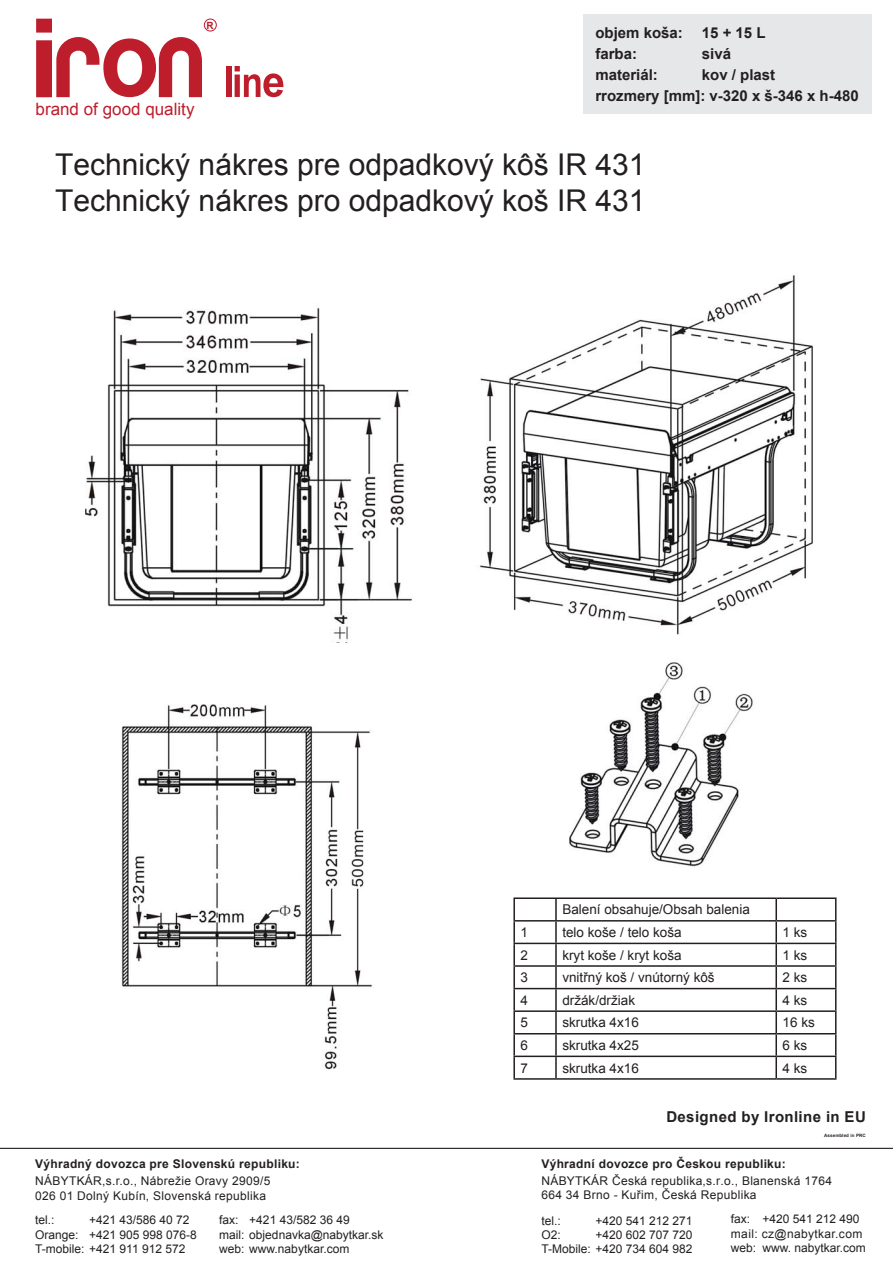
<style>
.page{position:relative;width:893px;height:1263px;background:#fff}
.page>*{position:absolute;margin:0;border:0;box-sizing:border-box;transform-origin:0 0}
.t1{font:30px/36px "Arial";color:#231f20}
.t2{font:16.95px "Arial";color:#be1d2c}
.t3{font:700 15px/21px "Arial";color:#231f20}
.t4{font:700 15px "Arial";letter-spacing:.025em;color:#231f20}
.t5{font:13.5px "Arial";color:#231f20}
.t6{font:12px/14.4px "Arial";color:#231f20}
.t7{font:12px/14.4px "Arial";letter-spacing:.025em;color:#231f20}
.t8{font:700 12px "Arial";letter-spacing:.025em;color:#231f20}
.t9{font:700 9.9px "Arial";color:#be1d2c}
.t10{font:700 4.5px "Arial";letter-spacing:.025em;color:#231f20}
.s1{font-style:inherit}
</style>
<div class="page">
<hr style="left:0;top:1148px;width:893px;height:1px;background:#231f20">
<svg style="left:36px;top:19px;width:166px;height:78px"></svg>
<div style="left:226px;top:66px;width:6px;height:31px;background:#be1d2c"></div>
<svg style="left:235px;top:66px;width:48px;height:31px"></svg>
<div style="left:204px;top:19px;width:13px;height:12px;border:1px solid #be1d2c;border-radius:50%"></div>
<hr style="left:513px;top:897px;width:43px;height:2px;background:#231f20">
<hr style="left:513px;top:899px;width:2px;height:21px;background:#231f20">
<hr style="left:556px;top:897px;width:220px;height:2px;background:#231f20">
<hr style="left:555px;top:899px;width:2px;height:21px;background:#231f20">
<hr style="left:776px;top:897px;width:60px;height:2px;background:#231f20">
<hr style="left:775px;top:899px;width:2px;height:21px;background:#231f20">
<hr style="left:513px;top:920px;width:43px;height:1px;background:#231f20">
<hr style="left:513px;top:921px;width:2px;height:22px;background:#231f20">
<hr style="left:556px;top:920px;width:220px;height:1px;background:#231f20">
<hr style="left:555px;top:921px;width:2px;height:22px;background:#231f20">
<hr style="left:776px;top:920px;width:60px;height:1px;background:#231f20">
<hr style="left:775px;top:921px;width:2px;height:22px;background:#231f20">
<hr style="left:513px;top:943px;width:43px;height:1px;background:#231f20">
<hr style="left:513px;top:944px;width:2px;height:21px;background:#231f20">
<hr style="left:556px;top:943px;width:220px;height:1px;background:#231f20">
<hr style="left:555px;top:944px;width:2px;height:21px;background:#231f20">
<hr style="left:776px;top:943px;width:60px;height:1px;background:#231f20">
<hr style="left:775px;top:944px;width:2px;height:21px;background:#231f20">
<hr style="left:513px;top:965px;width:43px;height:2px;background:#231f20">
<hr style="left:513px;top:967px;width:2px;height:21px;background:#231f20">
<hr style="left:556px;top:965px;width:220px;height:2px;background:#231f20">
<hr style="left:555px;top:967px;width:2px;height:21px;background:#231f20">
<hr style="left:776px;top:965px;width:60px;height:2px;background:#231f20">
<hr style="left:775px;top:967px;width:2px;height:21px;background:#231f20">
<hr style="left:513px;top:988px;width:43px;height:1px;background:#231f20">
<hr style="left:513px;top:989px;width:2px;height:21px;background:#231f20">
<hr style="left:556px;top:988px;width:220px;height:1px;background:#231f20">
<hr style="left:555px;top:989px;width:2px;height:21px;background:#231f20">
<hr style="left:776px;top:988px;width:60px;height:1px;background:#231f20">
<hr style="left:775px;top:989px;width:2px;height:21px;background:#231f20">
<hr style="left:513px;top:1010px;width:43px;height:2px;background:#231f20">
<hr style="left:513px;top:1012px;width:2px;height:21px;background:#231f20">
<hr style="left:556px;top:1010px;width:220px;height:2px;background:#231f20">
<hr style="left:555px;top:1012px;width:2px;height:21px;background:#231f20">
<hr style="left:776px;top:1010px;width:60px;height:2px;background:#231f20">
<hr style="left:775px;top:1012px;width:2px;height:21px;background:#231f20">
<hr style="left:513px;top:1033px;width:43px;height:1px;background:#231f20">
<hr style="left:513px;top:1034px;width:2px;height:21px;background:#231f20">
<hr style="left:556px;top:1033px;width:220px;height:1px;background:#231f20">
<hr style="left:555px;top:1034px;width:2px;height:21px;background:#231f20">
<hr style="left:776px;top:1033px;width:60px;height:1px;background:#231f20">
<hr style="left:775px;top:1034px;width:2px;height:21px;background:#231f20">
<hr style="left:513px;top:1055px;width:43px;height:2px;background:#231f20">
<hr style="left:513px;top:1057px;width:2px;height:21px;background:#231f20">
<hr style="left:556px;top:1055px;width:220px;height:2px;background:#231f20">
<hr style="left:555px;top:1057px;width:2px;height:21px;background:#231f20">
<hr style="left:776px;top:1055px;width:60px;height:2px;background:#231f20">
<hr style="left:775px;top:1057px;width:2px;height:21px;background:#231f20">
<svg style="left:835px;top:899px;width:1px;height:179px"></svg>
<hr style="left:513px;top:1078px;width:43px;height:2px;background:#231f20">
<hr style="left:556px;top:1078px;width:220px;height:2px;background:#231f20">
<hr style="left:776px;top:1078px;width:60px;height:2px;background:#231f20">
<img style="left:85px;top:307px;width:327px;height:333px">
<img style="left:479px;top:275px;width:334px;height:360px">
<img style="left:121px;top:704px;width:251px;height:366px">
<img style="left:569px;top:662px;width:184px;height:205px">
<div style="left:583px;top:14px;width:289px;height:99px;background:#e6e7e9"></div>
<p class="t9" style="left:207px;top:18px;width:9px">R</p>
<h2 class="t2" style="left:36px;top:98px;width:160px">brand of good quality</h2>
<p class="t3" style="left:595px;top:22px;width:89px">objem koša:</p>
<p class="t3" style="left:702px;top:22px;width:65px">15 + 15 L</p>
<p class="t3" style="left:595px;top:43px;width:43px">farba:</p>
<p class="t3" style="left:702px;top:43px;width:31px">sivá</p>
<p class="t3" style="left:595px;top:64px;width:64px">materiál:</p>
<p class="t3" style="left:595px;top:64px;width:265px;text-indent:106px">kov / plast<br>rrozmery [mm]: v-320 x š-346 x h-480</p>
<h1 class="t1" style="left:55px;top:147px;width:592px"><span class="s1">Technický nákres</span> pre odpadkový kôš IR 431<br><span class="s1">Technický nákres</span> pro odpadkový koš IR 431</h1>
<p class="t5" style="left:562px;top:901px;width:189px">Balení obsahuje/Obsah balenia</p>
<p class="t5" style="left:521px;top:923px;width:9px">1</p>
<p class="t5" style="left:562px;top:923px;width:121px">telo koše / telo koša</p>
<p class="t5" style="left:783px;top:923px;width:26px">1 ks</p>
<p class="t5" style="left:521px;top:946px;width:9px">2</p>
<p class="t5" style="left:562px;top:946px;width:121px">kryt koše / kryt koša</p>
<p class="t5" style="left:783px;top:946px;width:26px">1 ks</p>
<p class="t5" style="left:521px;top:969px;width:9px">3</p>
<p class="t5" style="left:562px;top:969px;width:154px">vnitřný koš / vnútorný kôš</p>
<p class="t5" style="left:783px;top:969px;width:26px">2 ks</p>
<p class="t5" style="left:521px;top:991px;width:9px">4</p>
<p class="t5" style="left:562px;top:991px;width:74px">držák/držiak</p>
<p class="t5" style="left:783px;top:991px;width:26px">4 ks</p>
<p class="t5" style="left:521px;top:1014px;width:9px">5</p>
<p class="t5" style="left:562px;top:1014px;width:78px">skrutka 4x16</p>
<p class="t5" style="left:783px;top:1014px;width:34px">16 ks</p>
<p class="t5" style="left:521px;top:1036px;width:9px">6</p>
<p class="t5" style="left:562px;top:1036px;width:78px">skrutka 4x25</p>
<p class="t5" style="left:783px;top:1036px;width:26px">6 ks</p>
<p class="t5" style="left:521px;top:1059px;width:9px">7</p>
<p class="t5" style="left:562px;top:1059px;width:78px">skrutka 4x16</p>
<p class="t5" style="left:783px;top:1059px;width:26px">4 ks</p>
<p class="t4" style="left:666px;top:1106px;width:201px">Designed by Ironline in EU</p>
<p class="t10" style="left:824px;top:1132px;width:43px">Assembled in PRC</p>
<p class="t8" style="left:35px;top:1156px;width:266px">Výhradný dovozca pre Slovenskú republiku:</p>
<p class="t8" style="left:541px;top:1156px;width:246px">Výhradní dovozce pro Českou republiku:</p>
<p class="t7" style="left:541px;top:1173px;width:292px">NÁBYTKÁR Česká republika,s.r.o., Blanenská 1764<br>664 34 Brno - Kuřim, Česká Republika</p>
<p class="t6" style="left:731px;top:1212px;width:136px">fax: +420 541 212 490 mail: cz@nabytkar.com web: www. nabytkar.com</p>
<p class="t7" style="left:35px;top:1174px;width:237px">NÁBYTKÁR,s.r.o., Nábrežie Oravy 2909/5<br>026 01 Dolný Kubín, Slovenská republika</p>
<p class="t6" style="left:35px;top:1213px;width:21px">tel.:</p>
<p class="t6" style="left:35px;top:1213px;width:163px;text-indent:54px">+421 43/586 40 72<br>Orange: +421 905 998 076-8<br>T-mobile: +421 911 912 572</p>
<p class="t6" style="left:219px;top:1213px;width:166px">fax: +421 43/582 36 49<br>mail: objednavka@nabytkar.sk web: www.nabytkar.com</p>
<p class="t6" style="left:541px;top:1213px;width:21px">tel.:</p>
<p class="t6" style="left:595px;top:1213px;width:99px">+420 541 212 271</p>
<p class="t6" style="left:541px;top:1228px;width:21px">O2:</p>
<p class="t6" style="left:541px;top:1228px;width:153px;text-align:right">+420 602 707 720<br>T-Mobile: +420 734 604 982</p>
</div>
